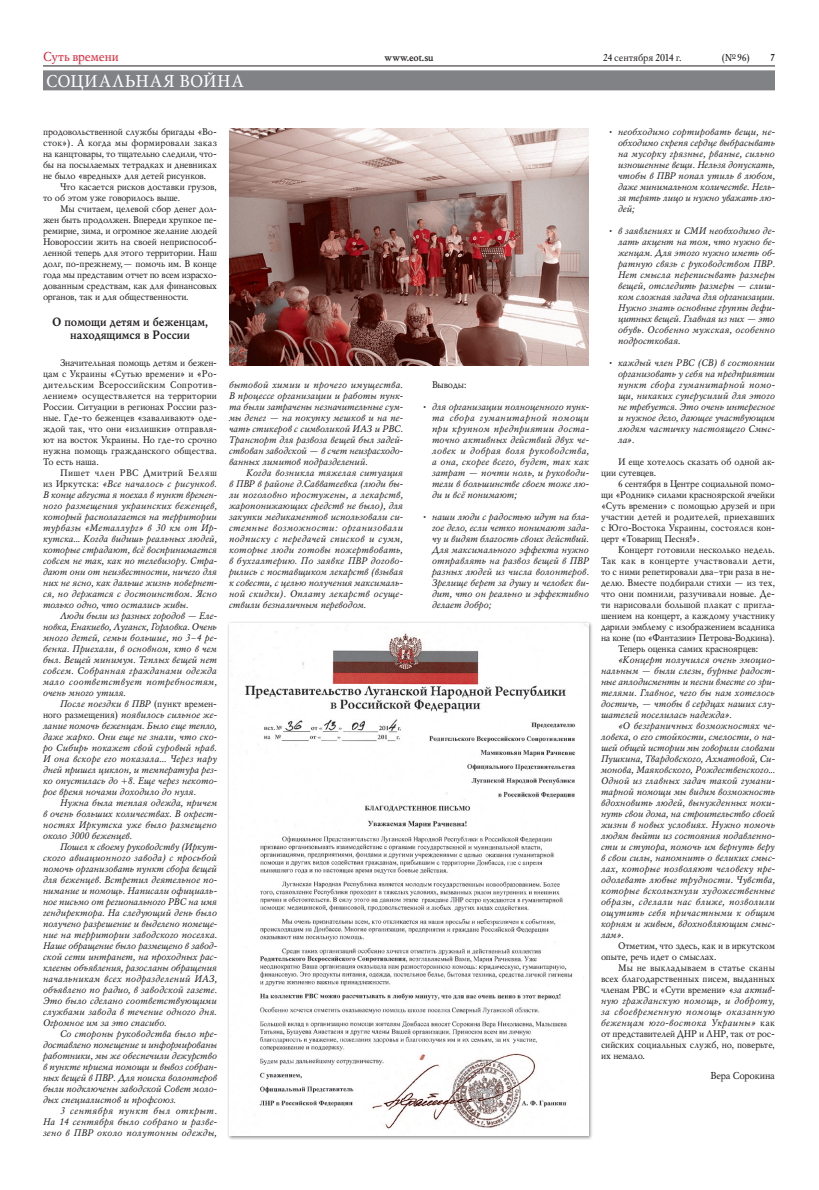
<style>
.page{position:relative;width:819px;height:1190px;background:#fff}
.page>*{position:absolute;margin:0;border:0;box-sizing:border-box;transform-origin:0 0}
.t1{font:17px "Mysl";color:#fff}
.t2{font:13px "Mysl";letter-spacing:-.01em;color:#dd2033}
.Subheader_black{font:700 12px/13px "Mysl";color:#231f20;text-align:center}
.author{font:10px "Mysl";letter-spacing:-.02em;color:#231f20}
.t3{font:700 10px "Mysl";letter-spacing:-.015em;color:#231f20}
.t4{font:italic 9.5px/11px "Mysl";letter-spacing:.01em;color:#231f20;text-align:justify}
.t5{font:9.5px/11px "Mysl";letter-spacing:-.005em;color:#231f20;text-align:justify}
.t6{font:9.5px "Mysl";letter-spacing:-.035em;color:#231f20}
.s1{font-style:normal}
.s2{font-style:italic}
</style>
<div class="page">
<hr style="left:43px;top:66px;width:732px;height:1px;background:#231f20">
<div style="left:43px;top:70px;width:732px;height:20px;background:#808285"></div>
<img style="left:229px;top:128px;width:360px;height:238px">
<div style="left:227px;top:621px;width:366px;height:519px;background:#231f20;opacity:.5"></div>
<img style="left:229px;top:623px;width:360px;height:513px">
<h2 class="t2" style="left:43px;top:48px;width:77px">Суть времени</h2>
<p class="t3" style="left:385px;top:50px;width:51px">www.eot.su</p>
<p class="author" style="left:603px;top:51px;width:80px">24 сентября 2014 г.</p>
<p class="author" style="left:721px;top:51px;width:30px">(№96)</p>
<p class="t3" style="left:770px;top:50px;width:6px">7</p>
<h1 class="t1" style="left:46px;top:70px;width:53px">Социал</h1>
<h1 class="t1" style="left:125px;top:70px;width:25px">ьная</h1>
<h1 class="t1" style="left:180px;top:70px;width:52px">война</h1>
<p class="t5" style="left:43px;top:126px;width:176px">продовольственной службы бригады «Во&shy;сток»). А когда мы формировали заказ на канцтовары, то тщательно следили, что&shy;бы на посылаемых тетрадках и дневниках не было «вредных» для детей рисунков.</p>
<p class="t5" style="left:43px;top:181px;width:175px;text-indent:17px">Что касается рисков доставки грузов, то об этом уже говорилось выше.</p>
<p class="t5" style="left:43px;top:203px;width:176px;text-indent:17px">Мы считаем, целевой сбор денег дол&shy;жен быть продолжен. Впереди хрупкое пе&shy;ремирие, зима, и огромное желание людей Новороссии жить на своей неприспособ&shy;ленной теперь для этого территории. Наш долг, по-прежнему,— помочь им. В конце года мы представим отчет по всем израсхо&shy;дованным средствам, как для финансовых органов, так и для общественности.</p>
<p class="Subheader_black" style="left:52px;top:315px;width:157px">О помощи детям и беженцам, находящимся в России</p>
<p class="t5" style="left:43px;top:357px;width:176px;text-indent:17px">Значительная помощь детям и бежен&shy;цам с Украины «Сутью времени» и «Ро&shy;дительским Всероссийским Сопротив&shy;лением» осуществляется на территории России. Ситуации в регионах России раз&shy;ные. Где-то беженцев «заваливают» оде&shy;ждой так, что они «излишки» отправля&shy;ют на восток Украины. Но где-то срочно нужна помощь гражданского общества.<br>То есть наша.</p>
<p class="t4" style="left:43px;top:467px;width:176px;text-indent:17px"><span class="s1">Пишет член РВС Дмитрий Беляш из Иркутска:</span> «Все началось с рисунков.<br>В конце августа я поехал в пункт времен&shy;ного размещения украинских беженцев, который располагается на территории турбазы «Металлург» в 30 км от Ир&shy;кутска... Когда видишь реальных людей, которые страдают, всё воспринимается совсем не так, как по телевизору. Стра&shy;дают они от неизвестности, ничего для них не ясно, как дальше жизнь повернет&shy;ся, но держатся с достоинством. Ясно только одно, что остались живы.</p>
<p class="t4" style="left:43px;top:610px;width:176px;text-indent:17px">Люди были из разных городов — Еле&shy;новка, Енакиево, Луганск, Горловка. Очень много детей, семьи большие, по 3–4 ре&shy;бенка. Приехали, в основном, кто в чем был. Вещей минимум. Теплых вещей нет совсем. Собранная гражданами одежда мало соответствует потребностям, очень много утиля.</p>
<p class="t4" style="left:43px;top:698px;width:176px;text-indent:17px">После поездки в ПВР <span class="s1">(пункт времен&shy;ного размещения)</span> появилось сильное же&shy;лание помочь беженцам. Было еще тепло, даже жарко. Они еще не знали, что ско&shy;ро Сибирь покажет свой суровый нрав.<br>И она вскоре его показала... Через пару дней пришел циклон, и температура рез&shy;ко опустилась до +8. Еще через некото&shy;рое время ночами доходило до нуля.</p>
<p class="t4" style="left:43px;top:797px;width:176px;text-indent:17px">Нужна была теплая одежда, причем в очень больших количествах. В окрест&shy;ностях Иркутска уже было размещено около 3000 беженцев.</p>
<p class="t4" style="left:43px;top:841px;width:176px;text-indent:17px">Пошел к своему руководству (Иркут&shy;ского авиационного завода) с просьбой помочь организовать пункт сбора вещей для беженцев. Встретил деятельное по&shy;нимание и помощь. Написали официаль&shy;ное письмо от регионального РВС на имя гендиректора. На следующий день было получено разрешение и выделено помеще&shy;ние на территории заводского поселка.<br>Наше обращение было размещено в завод&shy;ской сети интранет, на проходных рас&shy;клеены объявления, разосланы обращения начальникам всех подразделений ИАЗ, объявлено по радио, в заводской газете.<br>Это было сделано соответствующими службами завода в течение одного дня.<br>Огромное им за это спасибо.</p>
<p class="t4" style="left:43px;top:1028px;width:176px;text-indent:17px">Со стороны руководства было пре&shy;доставлено помещение и информированы работники, мы же обеспечили дежурство в пункте приема помощи и вывоз собран&shy;ных вещей в ПВР. Для поиска волонтеров были подключены заводской Совет моло&shy;дых специалистов и профсоюз.</p>
<p class="t4" style="left:43px;top:1105px;width:176px;text-indent:17px">3 сентября пункт был открыт.<br>На 14 сентября было собрано и разве&shy;зено в ПВР около полутонны одежды,</p>
<p class="t4" style="left:618px;top:126px;width:159px;text-indent:-10px"><span class="s1">•</span> необходимо сортировать вещи, не&shy;обходимо скрепя сердце выбрасывать на мусорку грязные, рваные, сильно изношенные вещи. Нельзя допускать, чтобы в ПВР попал утиль в любом, даже минимальном количестве. Нель&shy;зя терять лицо и нужно уважать лю&shy;дей;</p>
<p class="t4" style="left:618px;top:225px;width:159px;text-indent:-10px"><span class="s1">•</span> в заявлениях и СМИ необходимо де&shy;лать акцент на том, что нужно бе&shy;женцам. Для этого нужно иметь об&shy;ратную связь с руководством ПВР.<br>Нет смысла переписывать размеры вещей, отследить размеры — слиш&shy;ком сложная задача для организации.<br>Нужно знать основные группы дефи&shy;цитных вещей. Главная из них — это обувь. Особенно мужская, особенно подростковая.</p>
<p class="t4" style="left:618px;top:357px;width:159px;text-indent:-10px"><span class="s1">•</span> каждый член РВС (СВ) в состоянии организовать у себя на предприятии пункт сбора гуманитарной помо&shy;щи, никаких суперусилий для этого не требуется. Это очень интересное и нужное дело, дающее участвующим людям частичку настоящего Смыс&shy;ла».</p>
<p class="t5" style="left:601px;top:456px;width:176px;text-indent:17px">И еще хотелось сказать об одной ак&shy;ции сутевцев.</p>
<p class="t5" style="left:601px;top:478px;width:176px;text-indent:17px">6 сентября в Центре социальной помо&shy;щи «Родник» силами красноярской ячейки «Суть времени» с помощью друзей и при участии детей и родителей, приехавших с Юго-Востока Украины, состоялся кон&shy;церт «Товарищ Песня!».</p>
<p class="t5" style="left:601px;top:544px;width:176px;text-indent:17px">Концерт готовили несколько недель.<br>Так как в концерте участвовали дети, то с ними репетировали два–три раза в не&shy;делю. Вместе подбирали стихи — из тех, что они помнили, разучивали новые. Де&shy;ти нарисовали большой плакат с пригла&shy;шением на концерт, а каждому участнику дарили эмблему с изображением всадника на коне (по «Фантазии» Петрова-Водкина).</p>
<p class="t6" style="left:618px;top:642px;width:142px">Теперь оценка самих красноярцев:</p>
<p class="t4" style="left:601px;top:654px;width:176px;text-indent:17px">«Концерт получился очень эмоцио&shy;нальным — были слезы, бурные радост&shy;ные аплодисменты и песни вместе со зри&shy;телями. Главное, чего бы нам хотелось достичь, — чтобы в сердцах наших слу&shy;шателей поселилась надежда».</p>
<p class="t4" style="left:601px;top:720px;width:176px;text-indent:17px">«О безграничных возможностях че&shy;ловека, о его стойкости, смелости, о на&shy;шей общей истории мы говорили словами Пушкина, Твардовского, Ахматовой, Си&shy;монова, Маяковского, Рождественского...<br>Одной из главных задач такой гумани&shy;тарной помощи мы видим возможность вдохновить людей, вынужденных поки&shy;нуть свои дома, на строительство своей жизни в новых условиях. Нужно помочь людям выйти из состояния подавленно&shy;сти и ступора, помочь им вернуть веру в свои силы, напомнить о великих смыс&shy;лах, которые позволяют человеку пре&shy;одолевать любые трудности<span class="s1">.</span> Чувства, которые всколыхнули художественные образы, сделали нас ближе, позволили ощутить себя причастными к общим корням и живым, вдохновляющим смыс&shy;лам».</p>
<p class="t5" style="left:601px;top:940px;width:175px;text-indent:17px">Отметим, что здесь, как и в иркутском опыте, речь идет о смыслах.</p>
<p class="t5" style="left:601px;top:962px;width:176px;text-indent:17px">Мы не выкладываем в статье сканы всех благодарственных писем, выданных членам РВС и «Сути времени» «<span class="s2">за актив&shy;ную гражданскую помощь, и доброту, за своевременную помощь оказанную беженцам юго-востока Украины»</span> как от представителей ДНР и ЛНР, так от рос&shy;сийских социальных служб, но, поверьте, их немало.</p>
<p class="author" style="left:710px;top:1068px;width:66px">Вера Сорокина</p>
<p class="t4" style="left:229px;top:379px;width:176px">бытовой химии и прочего имущества.<br>В процессе организации и работы пунк&shy;та были затрачены незначительные сум&shy;мы денег — на покупку мешков и на пе&shy;чать стикеров с символикой ИАЗ и РВС.<br>Транспорт для развоза вещей был задей&shy;ствован заводской — в счет неизрасходо&shy;ванных лимитов подразделений.</p>
<p class="t4" style="left:229px;top:467px;width:176px;text-indent:17px">Когда возникла тяжелая ситуация в ПВР в районе д.Савватеевка (люди бы&shy;ли поголовно простужены, а лекарств, жаропонижающих средств не было), для закупки медикаментов использовали си&shy;стемные возможности: организовали подписку с передачей списков и сумм, которые люди готовы пожертвовать, в бухгалтерию. По заявке ПВР догово&shy;рились с поставщиком лекарств (взывая к совести, с целью получения максималь&shy;ной скидки). Оплату лекарств осуще&shy;ствили безналичным переводом.</p>
<p class="t5" style="left:432px;top:379px;width:36px">Выводы:</p>
<p class="t4" style="left:432px;top:401px;width:159px;text-indent:-10px"><span class="s1">•</span> для организации полноценного пунк&shy;та сбора гуманитарной помощи при крупном предприятии доста&shy;точно активных действий двух че&shy;ловек и добрая воля руководства, а она, скорее всего, будет, так как затрат — почти ноль, и руководи&shy;тели в большинстве своем тоже лю&shy;ди и всё понимают;</p>
<p class="t4" style="left:432px;top:511px;width:159px;text-indent:-10px"><span class="s1">•</span> наши люди с радостью идут на бла&shy;гое дело, если четко понимают зада&shy;чу и видят благость своих действий.<br>Для максимального эффекта нужно отправлять на развоз вещей в ПВР разных людей из числа волонтеров.<br>Зрелище берет за душу и человек ви&shy;дит, что он реально и эффективно делает добро;</p>
</div>
